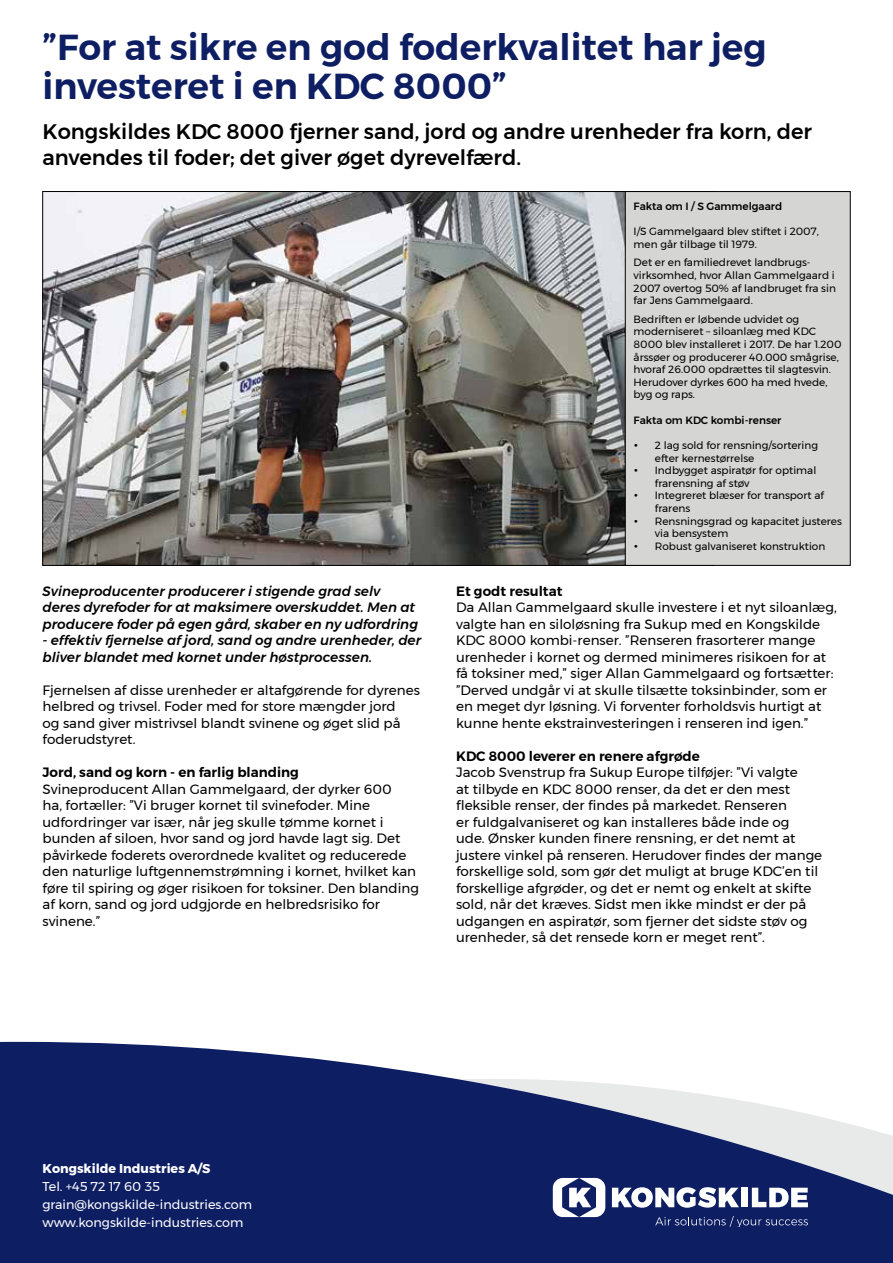
<style>
.page{position:relative;width:893px;height:1263px;background:#fff}
.page>*{position:absolute;margin:0;border:0;box-sizing:border-box;transform-origin:0 0}
.t1{font:600 36px/39px "Montserrat";color:#0e1e63}
.t2{font:500 21px/25.2px "Montserrat";color:#000}
.t3{font:13.5px/16.5px "Montserrat";color:#000}
.t4{font:italic 500 13.5px/16.5px "Montserrat";color:#000}
.t5{font:600 13.5px "Montserrat";color:#000}
.t6{font:12.75px/18px "Montserrat";color:#fff}
.t7{font:700 12.75px "Montserrat";color:#fff}
.t8{font:10.5px/12.6px "Montserrat";color:#000}
.t9{font:500 10.5px "Montserrat";color:#000}
.s1{font-family:"Gotham"}
</style>
<div class="page">
<svg style="left:0;top:1042px;width:893px;height:221px;background:#404c82"></svg>
<svg style="left:612px;top:1187px;width:127px;height:21px"></svg>
<div style="left:741px;top:1188px;width:7px;height:19px;background:#fff"></div>
<svg style="left:752px;top:1188px;width:56px;height:19px"></svg>
<svg style="left:655px;top:1216px;width:153px;height:11px;background:#303d78"></svg>
<svg style="left:553px;top:1178px;width:52px;height:39px"></svg>
<img style="left:45px;top:193px;width:580px;height:371px">
<div style="left:625px;top:191px;width:225px;height:375px;background:#d5d5d4;border:1px solid #000"></div>
<h1 class="t1" style="left:43px;top:28px;width:726px">”For at sikre en god foderkvalitet har jeg investeret i en KDC 8000”</h1>
<h2 class="t2" style="left:43px;top:119px;width:771px">Kongskildes KDC 8000 fjerner sand, jord og andre urenheder fra korn, der anvendes til foder; det giver øget dyrevelfærd.</h2>
<p class="t9" style="left:634px;top:198px;width:150px">Fakta om I / S Gammelgaard</p>
<p class="t8" style="left:634px;top:225px;width:187px">I/S Gammelgaard blev stiftet i 2007, men går tilbage til 1979.</p>
<p class="t8" style="left:634px;top:256px;width:204px">Det er en familiedrevet landbrugs&shy;virksomhed, hvor Allan Gammelgaard i 2007 overtog 50% af landbruget fra sin far Jens Gammelgaard.</p>
<p class="t8" style="left:634px;top:313px;width:209px">Bedriften er løbende udvidet og moderniseret – siloanlæg med KDC 8000 blev installeret i 2017. De har 1.200 årssøer og producerer 40.000 smågrise, hvoraf 26.000 opdrættes til slagtesvin.<br>Herudover dyrkes 600 ha med hvede, byg og raps.</p>
<p class="t9" style="left:634px;top:412px;width:149px">Fakta om KDC kombi-renser</p>
<p class="t8" style="left:655px;top:439px;width:165px;text-indent:-21px"><span class="s1">•</span> 2 lag sold for rensning/sortering efter kernestørrelse</p>
<p class="t8" style="left:655px;top:464px;width:163px;text-indent:-21px"><span class="s1">•</span> Indbygget aspiratør for optimal frarensning af støv</p>
<p class="t8" style="left:655px;top:489px;width:171px;text-indent:-21px"><span class="s1">•</span> Integreret blæser for transport af frarens</p>
<p class="t8" style="left:655px;top:514px;width:188px;text-indent:-21px"><span class="s1">•</span> Rensningsgrad og kapacitet justeres via bensystem</p>
<p class="t8" style="left:634px;top:540px;width:193px"><span class="s1">•</span> Robust galvaniseret konstruktion</p>
<p class="t4" style="left:43px;top:583px;width:377px">Svineproducenter producerer i stigende grad selv deres dyrefoder for at maksimere overskuddet. Men at producere foder på egen gård, skaber en ny udfordring</p>
<p class="t4" style="left:43px;top:632px;width:380px">- effektiv fjernelse af jord, sand og andre urenheder, der bliver blandet med kornet under høstprocessen.</p>
<p class="t3" style="left:43px;top:681px;width:379px">Fjernelsen af disse urenheder er altafgørende for dyrenes helbred og trivsel. Foder med for store mængder jord<br>og sand giver mistrivsel blandt svinene og øget slid på foderudstyret.</p>
<p class="t5" style="left:43px;top:762px;width:258px">Jord, sand og korn - en farlig blanding</p>
<p class="t3" style="left:43px;top:780px;width:378px">Svineproducent Allan Gammelgaard, der dyrker 600<br>ha, fortæller: ”Vi bruger kornet til svinefoder. Mine udfordringer var især, når jeg skulle tømme kornet i bunden af siloen, hvor sand og jord havde lagt sig. Det påvirkede foderets overordnede kvalitet og reducerede den naturlige luftgennemstrømning i kornet, hvilket kan føre til spiring og øger risikoen for toksiner. Den blanding af korn, sand og jord udgjorde en helbredsrisiko for svinene.”</p>
<p class="t5" style="left:456px;top:580px;width:108px">Et godt resultat</p>
<p class="t3" style="left:456px;top:599px;width:382px">Da Allan Gammelgaard skulle investere i et nyt siloanlæg, valgte han en siloløsning fra Sukup med en Kongskilde KDC 8000 kombi-renser. ”Renseren frasorterer mange urenheder i kornet og dermed minimeres risikoen for at få toksiner med,” siger Allan Gammelgaard og fortsætter: ”Derved undgår vi at skulle tilsætte toksinbinder, som er en meget dyr løsning. Vi forventer forholdsvis hurtigt at kunne hente ekstrainvesteringen i renseren ind igen.”</p>
<p class="t5" style="left:456px;top:745px;width:245px">KDC 8000 leverer en renere afgrøde</p>
<p class="t3" style="left:456px;top:764px;width:368px">Jacob Svenstrup fra Sukup Europe tilføjer: ”Vi valgte<br>at tilbyde en KDC 8000 renser, da det er den mest fleksible renser, der findes på markedet. Renseren<br>er fuldgalvaniseret og kan installeres både inde og<br>ude. Ønsker kunden finere rensning, er det nemt at justere vinkel på renseren. Herudover findes der mange forskellige sold, som gør det muligt at bruge KDC’en til forskellige afgrøder, og det er nemt og enkelt at skifte sold, når det kræves. Sidst men ikke mindst er der på udgangen en aspiratør, som fjerner det sidste støv og urenheder, så det rensede korn er meget rent”.</p>
<p class="t7" style="left:43px;top:1158px;width:169px">Kongskilde Industries A/S</p>
<p class="t6" style="left:43px;top:1177px;width:211px">Tel. +45 72 17 60 35 grain@kongskilde-industries.com www.kongskilde-industries.com</p>
</div>
